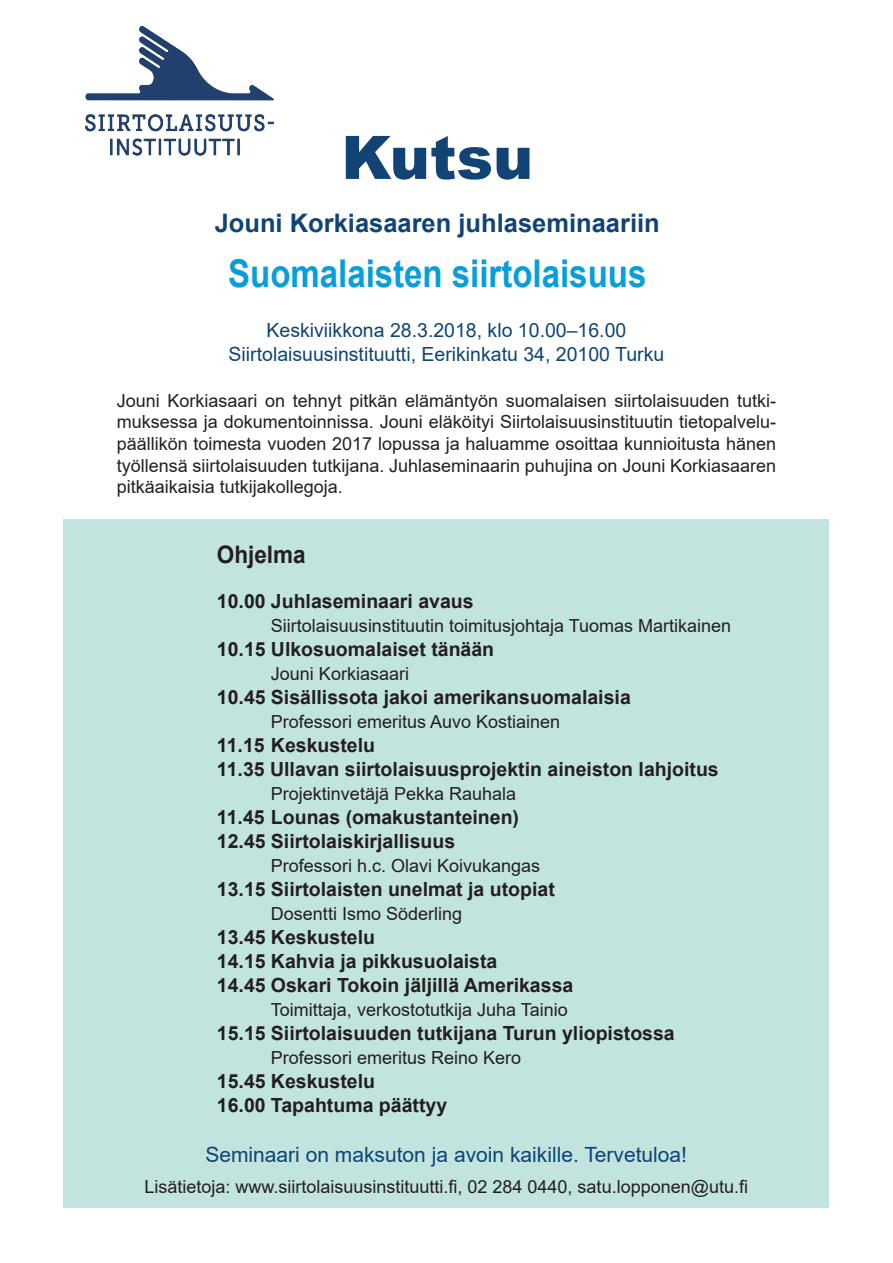
<style>
.page{position:relative;width:893px;height:1263px;background:#fff}
.page>*{position:absolute;margin:0;border:0;box-sizing:border-box;transform-origin:0 0}
.t1{font:900 60px "Arial";color:#114474}
.t2{font:700 38.25px "Arial";color:#069edb;scale:.86 1}
.t3{font:700 25.5px "Arial";color:#114474}
.t4{font:700 24px "Arial";color:#231f20;scale:.93 1}
.t5{font:21px "Arial";color:#114474}
.t6{font:700 19.5px/24px "Arial";color:#231f20}
.t7{font:19.5px/24px "Arial";color:#114474;text-align:center}
.t8{font:18px/21.6px "Arial";color:#231f20;text-align:justify}
</style>
<div class="page">
<div style="left:64px;top:519px;width:765px;height:689px;background:#c2e4df"></div>
<img style="left:85px;top:25px;width:189px;height:131px">
<h1 class="t1" style="left:341px;top:114px;width:193px">Kutsu</h1>
<h3 class="t3" style="left:215px;top:205px;width:447px">Jouni Korkiasaaren juhlaseminaariin</h3>
<h2 class="t2" style="left:228px;top:246px;width:488px">Suomalaisten siirtolaisuus</h2>
<p class="t7" style="left:229px;top:318px;width:437px">Keskiviikkona 28.3.2018, klo 10.00–16.00<br>Siirtolaisuusinstituutti, Eerikinkatu 34, 20100 Turku</p>
<p class="t8" style="left:117px;top:390px;width:661px">Jouni Korkiasaari on tehnyt pitkän elämäntyön suomalaisen siirtolaisuuden tutki&shy;muksessa ja dokumentoinnissa. Jouni eläköityi Siirtolaisuusinstituutin tietopalvelu&shy;päällikön toimesta vuoden 2017 lopussa ja haluamme osoittaa kunnioitusta hänen työllensä siirtolaisuuden tutkijana. Juhlaseminaarin puhujina on Jouni Korkiasaaren pitkäaikaisia tutkijakollegoja.</p>
<h3 class="t4" style="left:217px;top:537px;width:97px">Ohjelma</h3>
<p class="t6" style="left:217px;top:589px;width:258px">10.00 Juhlaseminaari avaus</p>
<p class="t8" style="left:271px;top:614px;width:462px">Siirtolaisuusinstituutin toimitusjohtaja Tuomas Martikainen</p>
<p class="t6" style="left:217px;top:637px;width:279px">10.15 Ulkosuomalaiset tänään</p>
<p class="t8" style="left:271px;top:662px;width:140px">Jouni Korkiasaari</p>
<p class="t6" style="left:217px;top:685px;width:415px">10.45 Sisällissota jakoi amerikansuomalaisia</p>
<p class="t8" style="left:271px;top:710px;width:291px">Professori emeritus Auvo Kostiainen</p>
<p class="t6" style="left:217px;top:733px;width:503px">11.15 Keskustelu<br>11.35 Ullavan siirtolaisuusprojektin aineiston lahjoitus</p>
<p class="t8" style="left:271px;top:782px;width:247px">Projektinvetäjä Pekka Rauhala</p>
<p class="t6" style="left:217px;top:805px;width:304px">11.45 Lounas (omakustanteinen)<br>12.45 Siirtolaiskirjallisuus</p>
<p class="t8" style="left:271px;top:854px;width:271px">Professori h.c. Olavi Koivukangas</p>
<p class="t6" style="left:217px;top:877px;width:339px">13.15 Siirtolaisten unelmat ja utopiat</p>
<p class="t8" style="left:271px;top:902px;width:193px">Dosentti Ismo Söderling</p>
<p class="t6" style="left:217px;top:925px;width:358px">13.45 Keskustelu<br>14.15 Kahvia ja pikkusuolaista<br>14.45 Oskari Tokoin jäljillä Amerikassa</p>
<p class="t8" style="left:271px;top:998px;width:298px">Toimittaja, verkostotutkija Juha Tainio</p>
<p class="t6" style="left:217px;top:1021px;width:459px">15.15 Siirtolaisuuden tutkijana Turun yliopistossa</p>
<p class="t8" style="left:271px;top:1046px;width:252px">Professori emeritus Reino Kero</p>
<p class="t6" style="left:217px;top:1069px;width:232px">15.45 Keskustelu<br>16.00 Tapahtuma päättyy</p>
<p class="t5" style="left:205px;top:1140px;width:483px">Seminaari on maksuton ja avoin kaikille. Tervetuloa!</p>
<p class="t8" style="left:144px;top:1176px;width:605px">Lisätietoja: www.siirtolaisuusinstituutti.fi, 02 284 0440, satu.lopponen@utu.fi</p>
</div>
